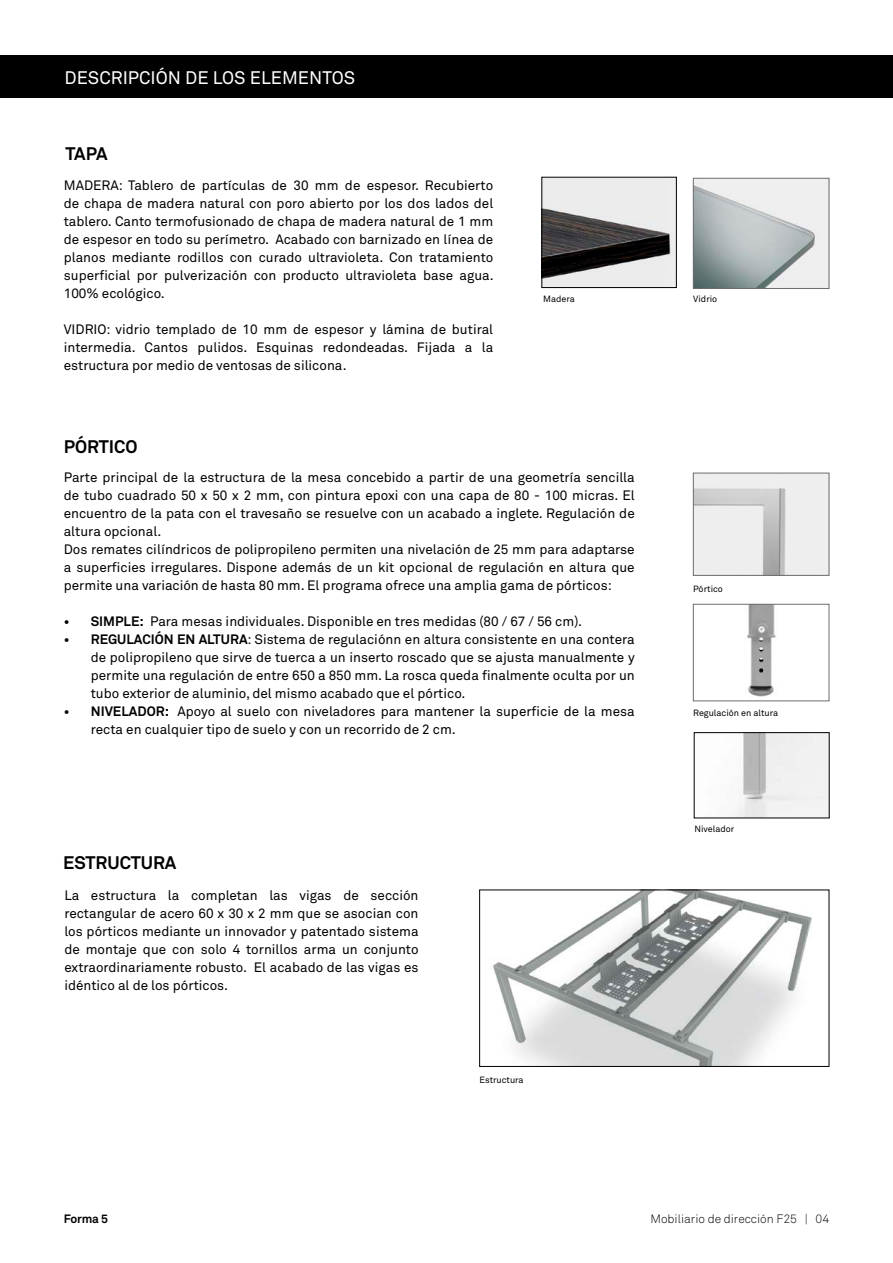
<style>
.page{position:relative;width:893px;height:1263px;background:#fff}
.page>*{position:absolute;margin:0;border:0;box-sizing:border-box;transform-origin:0 0}
.t1{font:18px "Akkurat";color:#fff}
.t2{font:700 18px "Akkurat";color:#000}
.t3{font:13.5px/18px "Akkurat";color:#000;text-align:justify}
.t4{font:300 12px "Akkurat";color:#000}
.t5{font:700 12px "Akkurat";letter-spacing:-.02em;color:#000}
.t6{font:9px "Akkurat";color:#000}
.s1{font-weight:700}
</style>
<div class="page">
<img style="left:695px;top:475px;width:132px;height:99px">
<div style="left:693px;top:473px;width:136px;height:103px;border:1px solid #6d6d71"></div>
<img style="left:747px;top:606px;width:29px;height:91px">
<div style="left:693px;top:604px;width:136px;height:97px;border:1px solid #6d6d71"></div>
<div style="left:0;top:55px;width:893px;height:43px;background:#000"></div>
<img style="left:736px;top:734px;width:91px;height:82px">
<div style="left:694px;top:732px;width:135px;height:86px;border:1px solid #000"></div>
<img style="left:695px;top:180px;width:132px;height:107px">
<div style="left:693px;top:178px;width:136px;height:111px;border:1px solid #6d6d71"></div>
<img style="left:544px;top:179px;width:131px;height:107px">
<div style="left:542px;top:177px;width:135px;height:111px;border:1px solid #000"></div>
<img style="left:493px;top:892px;width:319px;height:173px">
<div style="left:479px;top:890px;width:350px;height:177px;border:1px solid #000"></div>
<h1 class="t1" style="left:65px;top:66px;width:292px">DESCRIPCIÓN DE LOS ELEMENTOS</h1>
<h1 class="t2" style="left:65px;top:142px;width:44px">TAPA</h1>
<p class="t3" style="left:64px;top:176px;width:432px">MADERA: Tablero de partículas de 30 mm de espesor. Recubierto de chapa de madera natural con poro abierto por los dos lados del tablero. Canto termofusionado de chapa de madera natural de 1 mm de espesor en todo su perímetro. Acabado con barnizado en línea de planos mediante rodillos con curado ultravioleta. Con tratamiento superficial por pulverización con producto ultravioleta base agua.<br>100% ecológico.</p>
<p class="t3" style="left:64px;top:320px;width:431px">VIDRIO: vidrio templado de 10 mm de espesor y lámina de butiral intermedia. Cantos pulidos. Esquinas redondeadas. Fijada a la estructura por medio de ventosas de silicona.</p>
<h1 class="t2" style="left:64px;top:436px;width:75px">PÓRTICO</h1>
<p class="t6" style="left:543px;top:293px;width:33px">Madera</p>
<p class="t6" style="left:693px;top:293px;width:25px">Vidrio</p>
<p class="t3" style="left:64px;top:468px;width:572px;text-align:left">Parte principal de la estructura de la mesa concebido a partir de una geometría sencilla de tubo cuadrado 50 x 50 x 2 mm, con pintura epoxi con una capa de 80 - 100 micras. El encuentro de la pata con el travesaño se resuelve con un acabado a inglete. Regulación de altura opcional.<br>Dos remates cilíndricos de polipropileno permiten una nivelación de 25 mm para adaptarse a superficies irregulares. Dispone además de un kit opcional de regulación en altura que permite una variación de hasta 80 mm. El programa ofrece una amplia gama de pórticos:</p>
<p class="t3" style="left:64px;top:612px;width:520px"><span class="s1">• SIMPLE:</span> Para mesas individuales. Disponible en tres medidas (80 / 67 / 56 cm).</p>
<p class="t3" style="left:91px;top:630px;width:545px;text-indent:-27px"><span class="s1">• REGULACIÓN EN ALTURA</span>: Sistema de regulaciónn en altura consistente en una contera de polipropileno que sirve de tuerca a un inserto roscado que se ajusta manualmente y permite una regulación de entre 650 a 850 mm. La rosca queda finalmente oculta por un tubo exterior de aluminio, del mismo acabado que el pórtico.</p>
<p class="t3" style="left:91px;top:702px;width:545px;text-indent:-27px"><span class="s1">• NIVELADOR:</span> Apoyo al suelo con niveladores para mantener la superficie de la mesa recta en cualquier tipo de suelo y con un recorrido de 2 cm.</p>
<h1 class="t2" style="left:63px;top:851px;width:115px">ESTRUCTURA</h1>
<p class="t3" style="left:64px;top:885px;width:356px">La estructura la completan las vigas de sección rectangular de acero 60 x 30 x 2 mm que se asocian con los pórticos mediante un innovador y patentado sistema de montaje que con solo 4 tornillos arma un conjunto extraordinariamente robusto. El acabado de las vigas es idéntico al de los pórticos.</p>
<p class="t6" style="left:479px;top:1074px;width:46px">Estructura</p>
<p class="t6" style="left:693px;top:583px;width:31px">Pórtico</p>
<p class="t6" style="left:693px;top:707px;width:87px">Regulación en altura</p>
<p class="t6" style="left:695px;top:823px;width:41px">Nivelador</p>
<p class="t5" style="left:64px;top:1211px;width:46px">Forma 5</p>
<p class="t4" style="left:650px;top:1211px;width:180px">Mobiliario de dirección F25 | 04</p>
</div>
